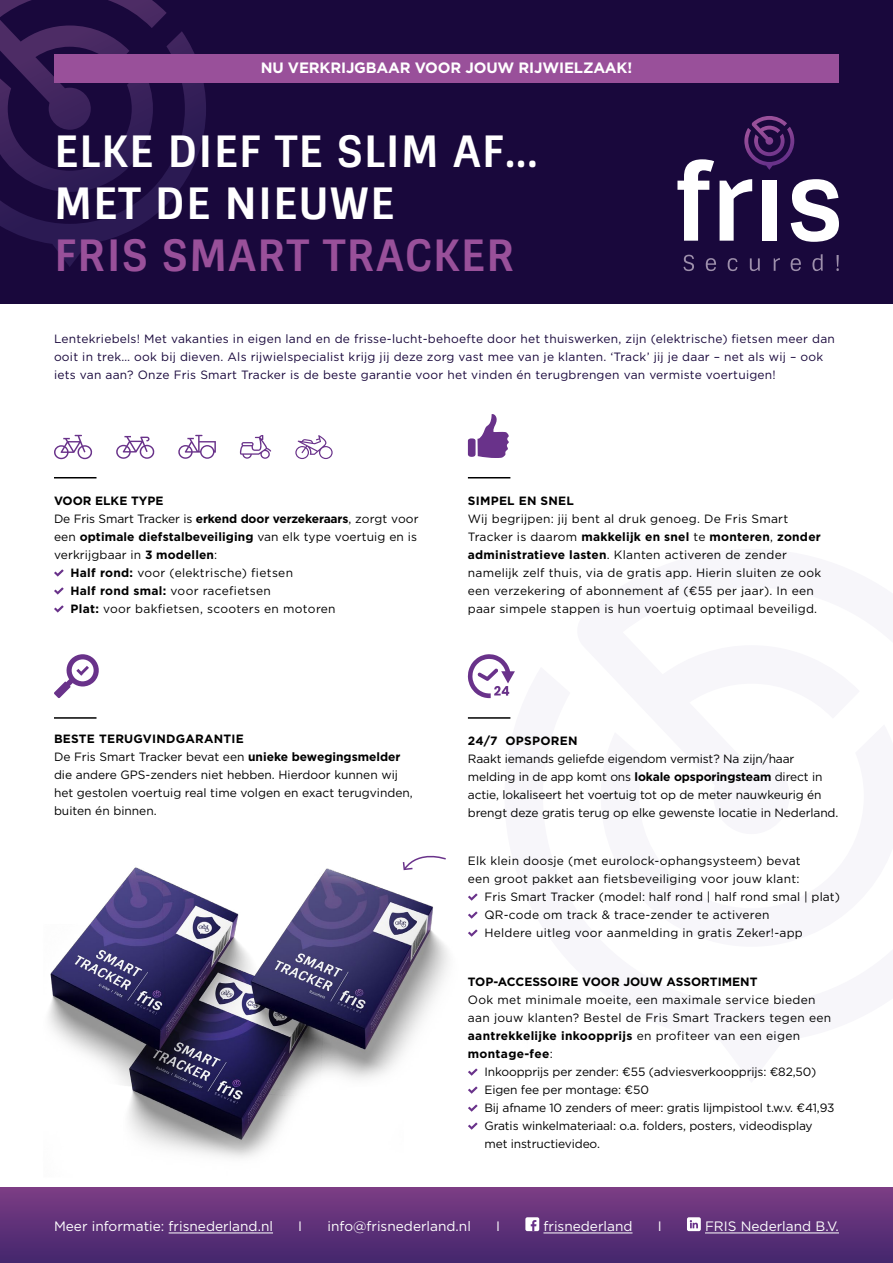
<style>
.page{position:relative;width:893px;height:1263px;background:#fff}
.page>*{position:absolute;margin:0;border:0;box-sizing:border-box;transform-origin:0 0}
.t1{font:700 43.2px/51.9px "Sintony";letter-spacing:.025em;color:#fff}
.t2{font:700 43.2px "Sintony";letter-spacing:.025em;color:#99509a}
.t3{font:700 15px "Gotham";letter-spacing:-.01em;color:#fff}
.t4{font:13.65px "Gotham";color:#fff}
.t5{font:12px/18px "Gotham";color:#000}
.t6{font:12px/18px "Gotham";letter-spacing:.02em;color:#000}
.t7{font:12px/18px "Gotham";letter-spacing:.02em;color:#19083c}
.t8{font:12px/18px "Gotham";letter-spacing:.025em;color:#000}
.t9{font:700 12px "Gotham";letter-spacing:.005em;color:#000}
.s1{font-weight:700}
.s2{font-weight:400}
</style>
<div class="page">
<img style="left:48px;top:867px;width:401px;height:291px">
<div style="left:0;top:0;width:893px;height:303px;background:#19083c"></div>
<svg style="left:0;top:0;width:167px;height:31px"></svg>
<svg style="left:0;top:31px;width:206px;height:236px"></svg>
<svg style="left:677px;top:159px;width:37px;height:82px"></svg>
<svg style="left:720px;top:179px;width:32px;height:62px"></svg>
<div style="left:762px;top:181px;width:14px;height:60px;background:#fff"></div>
<svg style="left:791px;top:179px;width:48px;height:63px"></svg>
<svg style="left:683px;top:255px;width:11px;height:16px"></svg>
<svg style="left:706px;top:258px;width:10px;height:13px"></svg>
<svg style="left:728px;top:258px;width:9px;height:13px"></svg>
<svg style="left:750px;top:258px;width:10px;height:13px"></svg>
<svg style="left:774px;top:258px;width:6px;height:13px"></svg>
<svg style="left:791px;top:258px;width:10px;height:13px"></svg>
<svg style="left:812px;top:254px;width:11px;height:17px"></svg>
<svg style="left:836px;top:255px;width:3px;height:16px"></svg>
<svg style="left:744px;top:116px;width:50px;height:54px"></svg>
<div style="left:0;top:1187px;width:893px;height:76px;background:linear-gradient(to bottom,#7c3d85,#44266d)"></div>
<div style="left:54px;top:54px;width:785px;height:28px;background:#99509a"></div>
<svg style="left:468px;top:893px;width:10px;height:8px"></svg>
<svg style="left:468px;top:911px;width:10px;height:8px"></svg>
<svg style="left:468px;top:929px;width:10px;height:8px"></svg>
<svg style="left:468px;top:1068px;width:10px;height:8px"></svg>
<svg style="left:468px;top:1086px;width:10px;height:8px"></svg>
<svg style="left:468px;top:1104px;width:10px;height:8px"></svg>
<svg style="left:468px;top:1122px;width:10px;height:8px"></svg>
<hr style="left:169px;top:1233px;width:104px;height:1px;background:#fff">
<hr style="left:543px;top:1233px;width:89px;height:1px;background:#fff">
<hr style="left:705px;top:1233px;width:134px;height:1px;background:#fff">
<div style="left:525px;top:1217px;width:14px;height:14px;background:#fff;border-radius:2px"></div>
<svg style="left:531px;top:1220px;width:5px;height:11px"></svg>
<div style="left:687px;top:1217px;width:14px;height:14px;background:#fff;border-radius:2px"></div>
<svg style="left:690px;top:1220px;width:8px;height:8px"></svg>
<svg style="left:54px;top:569px;width:10px;height:8px"></svg>
<svg style="left:54px;top:587px;width:10px;height:8px"></svg>
<svg style="left:54px;top:605px;width:10px;height:8px"></svg>
<hr style="left:54px;top:477px;width:43px;height:1px;background:#000">
<hr style="left:54px;top:717px;width:43px;height:2px;background:#000">
<svg style="left:54px;top:654px;width:45px;height:44px"></svg>
<hr style="left:468px;top:717px;width:42px;height:2px;background:#000">
<svg style="left:468px;top:654px;width:47px;height:44px"></svg>
<svg style="left:240px;top:435px;width:31px;height:24px"></svg>
<svg style="left:116px;top:436px;width:38px;height:23px"></svg>
<svg style="left:54px;top:435px;width:38px;height:24px"></svg>
<svg style="left:178px;top:435px;width:38px;height:24px"></svg>
<svg style="left:295px;top:435px;width:38px;height:24px"></svg>
<hr style="left:468px;top:477px;width:42px;height:1px;background:#000">
<svg style="left:468px;top:414px;width:41px;height:44px"></svg>
<svg style="left:402px;top:855px;width:45px;height:16px"></svg>
<p class="t3" style="left:261px;top:58px;width:373px">NU VERKRIJGBAAR VOOR JOUW RIJWIELZAAK!</p>
<h1 class="t1" style="left:54px;top:126px;width:485px">ELKE DIEF TE SLIM AF...<br>MET DE NIEUWE</h1>
<h1 class="t2" style="left:54px;top:228px;width:462px">FRIS SMART TRACKER</h1>
<p class="t7" style="left:54px;top:330px;width:782px">Lentekriebels! Met vakanties in eigen land en de frisse-lucht-behoefte door het thuiswerken, zijn (elektrische) fietsen meer dan ooit in trek… ook bij dieven. Als rijwielspecialist krijg jij deze zorg vast mee van je klanten. ‘Track’ jij je daar – net als wij – ook iets van aan? Onze Fris Smart Tracker is de beste garantie voor het vinden én terugbrengen van vermiste voertuigen!</p>
<p class="t9" style="left:54px;top:492px;width:111px">VOOR ELKE TYPE</p>
<p class="t5" style="left:54px;top:509px;width:366px">De Fris Smart Tracker is <span class="s1">erkend door verzekeraars</span>, zorgt voor</p>
<p class="t9" style="left:54px;top:528px;width:365px"><span class="s2">een</span> optimale diefstalbeveiliging <span class="s2">van elk type voertuig en is</span></p>
<p class="t5" style="left:54px;top:545px;width:165px">verkrijgbaar in <span class="s1">3 modellen</span>:</p>
<p class="t8" style="left:70px;top:563px;width:224px"><span class="s1">Half rond:</span> voor (elektrische) fietsen</p>
<p class="t8" style="left:70px;top:581px;width:202px"><span class="s1">Half rond smal:</span> voor racefietsen</p>
<p class="t8" style="left:70px;top:599px;width:267px"><span class="s1">Plat:</span> voor bakfietsen, scooters en motoren</p>
<p class="t9" style="left:468px;top:492px;width:108px">SIMPEL EN SNEL</p>
<p class="t6" style="left:468px;top:509px;width:355px">Wij begrijpen: jij bent al druk genoeg. De Fris Smart Tracker is daarom <span class="s1">makkelijk en snel</span> te <span class="s1">monteren</span>, <span class="s1">zonder administratieve lasten</span>. Klanten activeren de zender namelijk zelf thuis, via de gratis app. Hierin sluiten ze ook een verzekering of abonnement af (€55 per jaar). In een paar simpele stappen is hun voertuig optimaal beveiligd.</p>
<p class="t5" style="left:54px;top:730px;width:360px"><span class="s1">BESTE TERUGVINDGARANTIE<br></span>De Fris Smart Tracker bevat een <span class="s1">unieke bewegingsmelder </span>die andere GPS-zenders niet hebben. Hierdoor kunnen wij het gestolen voertuig real time volgen en exact terugvinden, buiten én binnen.</p>
<p class="t9" style="left:468px;top:733px;width:111px">24/7 OPSPOREN</p>
<p class="t5" style="left:468px;top:749px;width:372px">Raakt iemands geliefde eigendom vermist? Na zijn/haar melding in de app komt ons <span class="s1">lokale opsporingsteam</span> direct in actie, lokaliseert het voertuig tot op de meter nauwkeurig én brengt deze gratis terug op elke gewenste locatie in Nederland.</p>
<p class="t6" style="left:468px;top:851px;width:334px">Elk klein doosje (met eurolock-ophangsysteem) bevat</p>
<p class="t6" style="left:468px;top:869px;width:333px">een groot pakket aan fietsbeveiliging voor jouw klant:</p>
<p class="t5" style="left:484px;top:887px;width:357px">Fris Smart Tracker (model: half rond | half rond smal | plat)</p>
<p class="t6" style="left:484px;top:905px;width:287px">QR-code om track &amp; trace-zender te activeren</p>
<p class="t6" style="left:484px;top:923px;width:320px">Heldere uitleg voor aanmelding in gratis Zeker!-app</p>
<p class="t9" style="left:468px;top:973px;width:291px">TOP-ACCESSOIRE VOOR JOUW ASSORTIMENT</p>
<p class="t8" style="left:468px;top:990px;width:365px">Ook met minimale moeite, een maximale service bieden aan jouw klanten? Bestel de Fris Smart Trackers tegen een <span class="s1">aantrekkelijke inkoopprijs</span> en profiteer van een eigen <span class="s1">montage-fee</span>:</p>
<p class="t5" style="left:484px;top:1062px;width:352px">Inkoopprijs per zender: €55 (adviesverkoopprijs: €82,50)<br>Eigen fee per montage: €50<br>Bij afname 10 zenders of meer: gratis lijmpistool t.w.v. €41,93<br>Gratis winkelmateriaal: o.a. folders, posters, videodisplay met instructievideo.</p>
<p class="t4" style="left:54px;top:1217px;width:221px">Meer informatie: frisnederland.nl</p>
<p class="t4" style="left:298px;top:1217px;width:5px">I</p>
<p class="t4" style="left:327px;top:1217px;width:145px">info@frisnederland.nl</p>
<p class="t4" style="left:496px;top:1217px;width:5px">I</p>
<p class="t4" style="left:543px;top:1217px;width:91px">frisnederland</p>
<p class="t4" style="left:658px;top:1217px;width:5px">I</p>
<p class="t4" style="left:705px;top:1217px;width:135px">FRIS Nederland B.V.</p>
</div>
